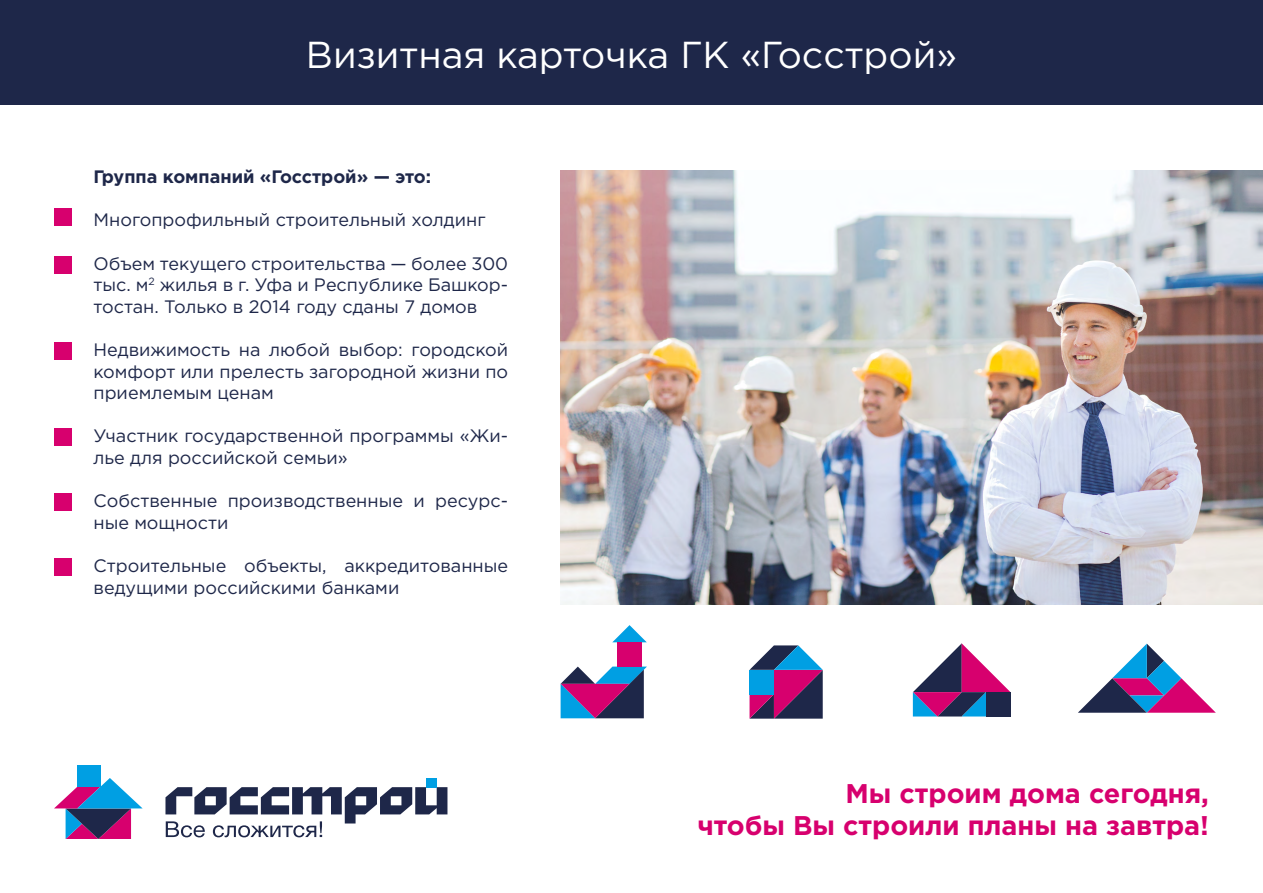
<style>
.page{position:relative;width:1263px;height:893px;background:#fff}
.page>*{position:absolute;margin:0;border:0;box-sizing:border-box;transform-origin:0 0}
.t1{font:37.5px "Gotham Pro";color:#fff}
.t2{font:700 27px/32.4px "Gotham Pro";color:#d7006e;text-align:right}
.t3{font:18px/21.6px "Gotham Pro";color:#1e2749}
.t4{font:700 18px "Gotham Pro";color:#1e2749}
</style>
<div class="page">
<div style="left:0;top:0;width:1263px;height:104px;background:#1e2749"></div>
<img style="left:560px;top:170px;width:703px;height:434px">
<div style="left:426px;top:778px;width:11px;height:9px;background:#009fe3"></div>
<svg style="left:165px;top:787px;width:282px;height:50px"></svg>
<svg style="left:54px;top:778px;width:89px;height:61px"></svg>
<div style="left:77px;top:765px;width:23px;height:22px;background:#009fe3"></div>
<div style="left:54px;top:209px;width:17px;height:17px;background:#d7006e"></div>
<div style="left:54px;top:256px;width:17px;height:17px;background:#d7006e"></div>
<div style="left:54px;top:342px;width:17px;height:17px;background:#d7006e"></div>
<div style="left:54px;top:429px;width:17px;height:17px;background:#d7006e"></div>
<div style="left:54px;top:494px;width:17px;height:17px;background:#d7006e"></div>
<div style="left:54px;top:559px;width:17px;height:17px;background:#d7006e"></div>
<svg style="left:1078px;top:644px;width:138px;height:69px"></svg>
<svg style="left:612px;top:625px;width:35px;height:17px"></svg>
<svg style="left:560px;top:667px;width:87px;height:51px;background:#675b95"></svg>
<div style="left:617px;top:642px;width:25px;height:25px;background:#d7006e"></div>
<svg style="left:749px;top:645px;width:74px;height:74px;background:#734a82"></svg>
<div style="left:749px;top:670px;width:25px;height:24px;background:#009fe3"></div>
<svg style="left:913px;top:643px;width:97px;height:73px"></svg>
<div style="left:986px;top:692px;width:24px;height:24px;background:#1e2749"></div>
<h1 class="t1" style="left:306px;top:34px;width:652px">Визитная карточка ГК «Госстрой»</h1>
<p class="t4" style="left:94px;top:166px;width:339px">Группа компаний «Госстрой» — это:</p>
<p class="t3" style="left:94px;top:209px;width:394px">Многопрофильный строительный холдинг</p>
<p class="t3" style="left:94px;top:252px;width:416px;text-align:justify">Объем текущего строительства — более 300 тыс. м<sup>2</sup> жилья в г. Уфа и Республике Башкор&shy;тостан. Только в 2014 году сданы 7 домов</p>
<p class="t3" style="left:94px;top:339px;width:416px;text-align:justify">Недвижимость на любой выбор: городской комфорт или прелесть загородной жизни по приемлемым ценам</p>
<p class="t3" style="left:94px;top:425px;width:416px">Участник государственной программы «Жи&shy;лье для российской семьи»</p>
<p class="t3" style="left:94px;top:490px;width:416px">Собственные производственные и ресурс&shy;ные мощности</p>
<p class="t3" style="left:94px;top:555px;width:416px">Строительные объекты, аккредитованные ведущими российскими банками</p>
<h2 class="t2" style="left:697px;top:776px;width:513px">Мы строим дома сегодня,<br>чтобы Вы строили планы на завтра!</h2>
</div>
